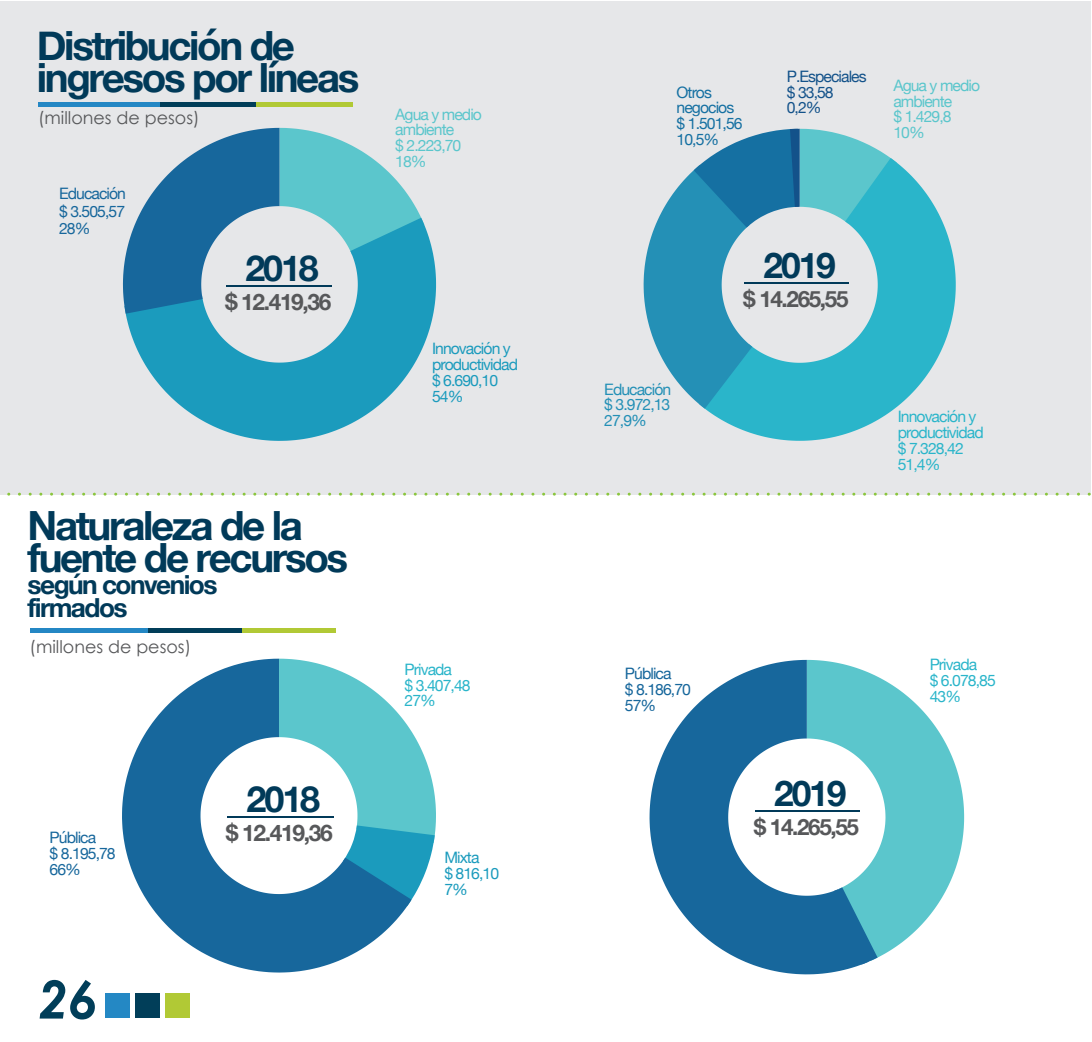
<style>
.page{position:relative;width:1092px;height:1042px;background:#fff}
.page>*{position:absolute;margin:0;border:0;box-sizing:border-box;transform-origin:0 0}
.t1{font:italic 700 52.5px "Century Gothic";color:#013e59}
.t2{font:700 40.25px/31.5px "Helvetica Neue";letter-spacing:-.06em;color:#013a59}
.t3{font:700 35.88px "Helvetica Neue";color:#013a59}
.t4{font:700 35.7px "Helvetica Neue";color:#013a59}
.t5{font:700 35.35px "Helvetica Neue";letter-spacing:-.06em;color:#013a59}
.t6{font:700 26.25px/22.8px "Helvetica Neue";letter-spacing:-.06em;color:#013a59}
.t7{font:700 22.75px "Helvetica Neue";letter-spacing:-.06em;color:#57585a}
.t8{font:700 22.57px "Helvetica Neue";letter-spacing:-.06em;color:#57585a}
.t9{font:700 22.4px "Helvetica Neue";letter-spacing:-.06em;color:#57585a}
.t10{font:17.5px "Century Gothic";color:#57585a}
.t11{font:15.75px/15.8px "Helvetica Neue";letter-spacing:-.06em;color:#2ab5ca}
.t12{font:15.75px/15.8px "Helvetica Neue";letter-spacing:-.06em;color:#17679c}
.t13{font:15.75px/15.8px "Helvetica Neue";letter-spacing:-.06em;color:#5bc6cc}
.t14{font:15.75px/15.8px "Helvetica Neue";letter-spacing:-.06em;color:#1b9bbd}
.t15{font:15.75px/15.8px "Helvetica Neue";letter-spacing:-.06em;color:#1570a2}
.t16{font:15.75px/15.8px "Helvetica Neue";letter-spacing:-.06em;color:#2490b6;text-align:justify}
.t17{font:15.75px/15.8px "Helvetica Neue";letter-spacing:-.06em;color:#13528a}
</style>
<div class="page">
<div style="left:0;top:1px;width:1091px;height:494px;background:#e6e7e9"></div>
<div style="left:38px;top:102px;width:138px;height:5px;background:#2487c4"></div>
<div style="left:160px;top:102px;width:105px;height:5px;background:#013e59"></div>
<div style="left:257px;top:102px;width:96px;height:5px;background:#b1c935"></div>
<svg style="left:125px;top:224px;width:311px;height:217px;fill:#1b9bbd"></svg>
<svg style="left:123px;top:128px;width:301px;height:186px"></svg>
<svg style="left:705px;top:162px;width:250px;height:279px;fill:#2ab5ca"></svg>
<svg style="left:643px;top:129px;width:253px;height:280px"></svg>
<div style="left:105px;top:993px;width:25px;height:25px;background:#2488c4"></div>
<div style="left:135px;top:993px;width:25px;height:25px;background:#013e59"></div>
<div style="left:165px;top:993px;width:24px;height:25px;background:#b1c935"></div>
<hr style="left:30px;top:628px;width:134px;height:4px;background:#2487c4">
<hr style="left:149px;top:628px;width:101px;height:4px;background:#013e59">
<hr style="left:242px;top:628px;width:94px;height:4px;background:#b1c935">
<svg style="left:9px;top:493px;width:1081px;height:3px"></svg>
<svg style="left:122px;top:659px;width:286px;height:313px;fill:#17679c"></svg>
<svg style="left:279px;top:659px;width:157px;height:247px"></svg>
<svg style="left:868px;top:672px;width:96px;height:286px;fill:#5bc6cc"></svg>
<svg style="left:868px;top:887px;width:9px;height:75px"></svg>
<svg style="left:649px;top:660px;width:219px;height:314px"></svg>
<svg style="left:806px;top:660px;width:1px;height:78px"></svg>
<h2 class="t2" style="left:37px;top:32px;width:324px">Distribución de ingresos por líneas</h2>
<p class="t10" style="left:38px;top:110px;width:163px">(millones de pesos)</p>
<p class="t12" style="left:59px;top:186px;width:68px;line-height:17.5px;text-align:justify">Educación $ 3.505,57<br>28%</p>
<h3 class="t4" style="left:245px;top:252px;width:75px">2018</h3>
<h3 class="t8" style="left:225px;top:291px;width:108px">$ 12.419,36</h3>
<p class="t13" style="left:395px;top:107px;width:88px">Agua y medio ambiente<br>$ 2.223,70<br>18%</p>
<p class="t14" style="left:432px;top:342px;width:87px">Innovación y productividad $ 6.690,10<br>54%</p>
<h2 class="t2" style="left:28px;top:512px;width:322px">Naturaleza de la fuente de recursos</h2>
<h3 class="t6" style="left:28px;top:575px;width:191px">según convenios firmados</h3>
<p class="t10" style="left:30px;top:640px;width:163px">(millones de pesos)</p>
<p class="t12" style="left:50px;top:830px;width:68px">Pública<br>$ 8.195,78<br>66%</p>
<h1 class="t1" style="left:39px;top:975px;width:60px">26</h1>
<h3 class="t3" style="left:246px;top:783px;width:75px">2018</h3>
<h3 class="t7" style="left:226px;top:822px;width:108px">$ 12.419,36</h3>
<p class="t11" style="left:404px;top:662px;width:68px">Privada<br>$ 3.407,48<br>27%</p>
<p class="t14" style="left:444px;top:851px;width:56px">Mixta<br>$ 816,10<br>7%</p>
<p class="t15" style="left:676px;top:85px;width:68px">Otros negocios $ 1.501,56<br>10,5%</p>
<p class="t17" style="left:786px;top:69px;width:81px">P.Especiales $ 33,58<br>0,2%</p>
<p class="t13" style="left:893px;top:78px;width:88px">Agua y medio ambiente<br>$ 1.429,8<br>10%</p>
<p class="t16" style="left:604px;top:382px;width:68px">Educación $ 3.972,13<br>27,9%</p>
<h3 class="t5" style="left:763px;top:250px;width:74px">2019</h3>
<h3 class="t9" style="left:743px;top:289px;width:107px">$ 14.265,55</h3>
<p class="t11" style="left:897px;top:410px;width:87px">Innovación y productividad $ 7.328,42<br>51,4%</p>
<p class="t12" style="left:625px;top:667px;width:68px">Pública<br>$ 8.186,70<br>57%</p>
<h3 class="t5" style="left:774px;top:778px;width:74px">2019</h3>
<h3 class="t9" style="left:753px;top:817px;width:107px">$ 14.265,55</h3>
<p class="t11" style="left:929px;top:657px;width:68px">Privada<br>$ 6.078,85<br>43%</p>
</div>
